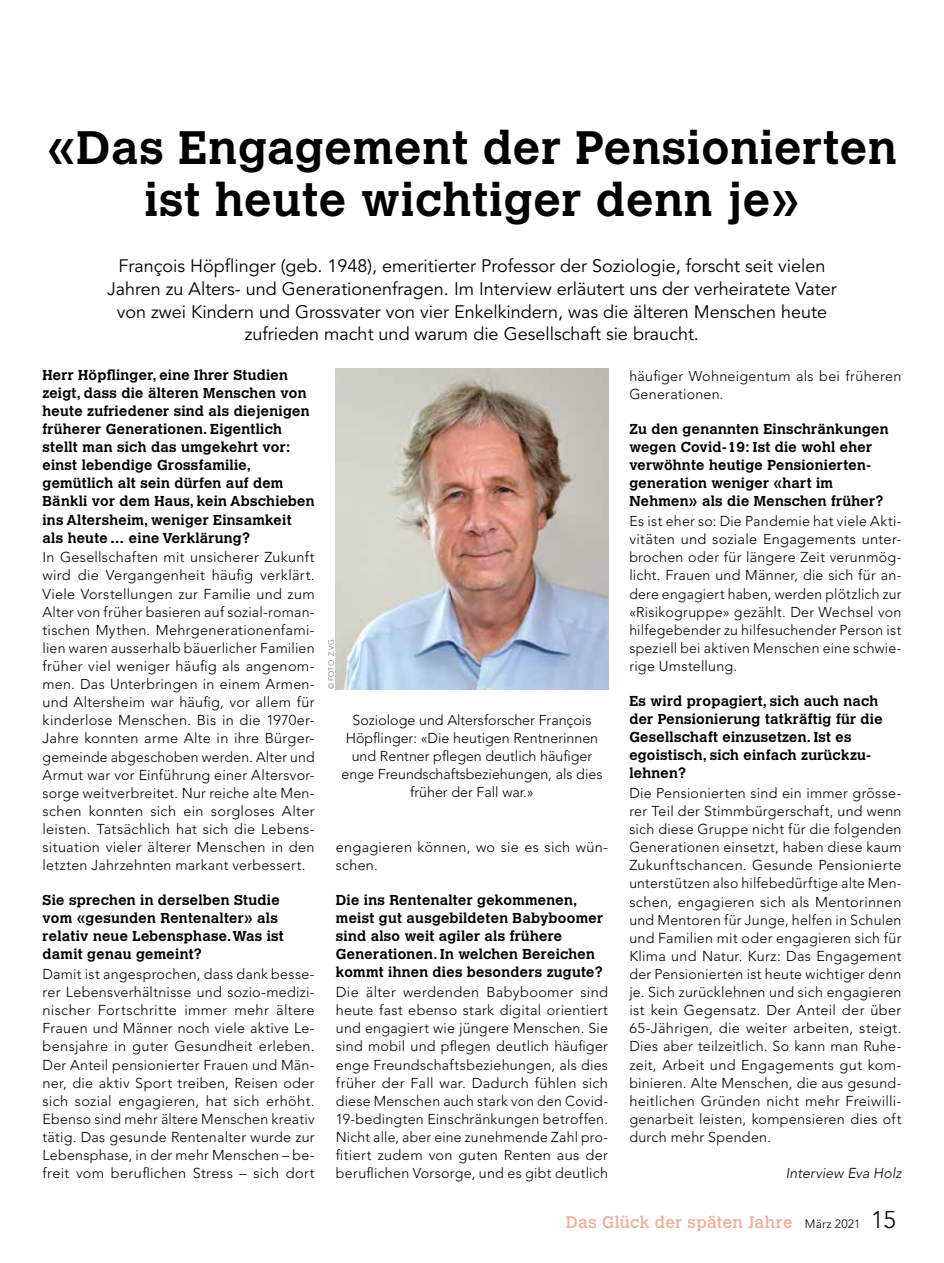
<style>
.page{position:relative;width:944px;height:1263px;background:#fff}
.page>*{position:absolute;margin:0;border:0;box-sizing:border-box;transform-origin:0 0}
.t1{font:700 46.5px/52.5px "Calvert MT Std";letter-spacing:.02em;color:#000;text-align:center}
.t2{font:18px/22.5px "Avenir LT Std";color:#000;text-align:center}
.t3{font:16.5px "Calvert MT Std";letter-spacing:.02em;color:#efaa97}
.t4{font:300 14.25px/18.1px "Avenir LT Std";letter-spacing:.015em;color:#000;text-align:justify}
.t5{font:700 14.25px/18.1px "Calvert MT Std";letter-spacing:.02em;color:#000}
.t6{font:italic 300 14.25px "Avenir LT Std";letter-spacing:.005em;color:#000}
.t7{font:300 7.5px "Avenir LT Std";color:#6f6c6b}
.s1{font-family:"Avenir LT Std";font-weight:300;font-size:12px;color:#000}
.s2{font-family:"Avenir LT Std";font-weight:300;font-size:24px;color:#000}
</style>
<div class="page">
<img style="left:336px;top:369px;width:272px;height:320px">
<h1 class="t1" style="left:47px;top:120px;width:851px">«Das Engagement der Pensionierten ist heute wichtiger denn je»</h1>
<p class="t2" style="left:107px;top:256px;width:731px">François Höpflinger (geb. 1948), emeritierter Professor der Soziologie, forscht seit vielen Jahren zu Alters- und Generationenfragen. Im Interview erläutert uns der verheiratete Vater von zwei Kindern und Grossvater von vier Enkelkindern, was die älteren Menschen heute zufrieden macht und warum die Gesellschaft sie braucht.</p>
<p class="t5" style="left:43px;top:365px;width:274px">Herr Höpflinger, eine Ihrer Studien zeigt, dass die älteren Menschen von heute zufriedener sind als diejenigen früherer Generationen. Eigentlich stellt man sich das umgekehrt vor: einst lebendige Grossfamilie, gemütlich alt sein dürfen auf dem Bänkli vor dem Haus, kein Abschieben ins Altersheim, weniger Einsamkeit als heute… eine Verklärung?</p>
<p class="t4" style="left:43px;top:548px;width:274px">In Gesellschaften mit unsicherer Zukunft wird die Vergangenheit häufig verklärt.<br>Viele Vorstellungen zur Familie und zum Alter von früher basieren auf sozial-roman&shy;tischen Mythen. Mehrgenerationenfami&shy;lien waren ausserhalb bäuerlicher Familien früher viel weniger häufig als angenom&shy;men. Das Unterbringen in einem Armen&shy;und Altersheim war häufig, vor allem für kinderlose Menschen. Bis in die 1970er-Jahre konnten arme Alte in ihre Bürger&shy;gemeinde abgeschoben werden. Alter und Armut war vor Einführung einer Altersvor&shy;sorge weitverbreitet. Nur reiche alte Men&shy;schen konnten sich ein sorgloses Alter leisten. Tatsächlich hat sich die Lebens&shy;situation vieler älterer Menschen in den letzten Jahrzehnten markant verbessert.</p>
<p class="t5" style="left:43px;top:891px;width:243px">Sie sprechen in derselben Studie vom «gesunden Rentenalter» als relativ neue Lebensphase. Was ist damit genau gemeint?</p>
<p class="t4" style="left:43px;top:965px;width:274px">Damit ist angesprochen, dass dank besse&shy;rer Lebensverhältnisse und sozio-medizi&shy;nischer Fortschritte immer mehr ältere Frauen und Männer noch viele aktive Le&shy;bensjahre in guter Gesundheit erleben.<br>Der Anteil pensionierter Frauen und Män&shy;ner, die aktiv Sport treiben, Reisen oder sich sozial engagieren, hat sich erhöht.<br>Ebenso sind mehr ältere Menschen kreativ tätig. Das gesunde Rentenalter wurde zur Lebensphase, in der mehr Menschen – be&shy;freit vom beruflichen Stress – sich dort</p>
<p class="t7" style="left:327px;top:689px;width:54px;rotate:-90deg">© FOTO: Z.V.G.</p>
<p class="t4" style="left:342px;top:711px;width:262px;text-align:center">Soziologe und Altersforscher François Höpflinger: «Die heutigen Rentnerinnen und Rentner pflegen deutlich häufiger enge Freundschaftsbeziehungen, als dies früher der Fall war.»</p>
<p class="t4" style="left:336px;top:838px;width:274px">engagieren können, wo sie es sich wün&shy;schen.</p>
<p class="t5" style="left:336px;top:891px;width:269px">Die ins Rentenalter gekommenen, meist gut ausgebildeten Babyboomer sind also weit agiler als frühere Generationen. In welchen Bereichen kommt ihnen dies besonders zugute?</p>
<p class="t4" style="left:336px;top:983px;width:274px">Die älter werdenden Babyboomer sind heute fast ebenso stark digital orientiert und engagiert wie jüngere Menschen. Sie sind mobil und pflegen deutlich häufiger enge Freundschaftsbeziehungen, als dies früher der Fall war. Dadurch fühlen sich diese Menschen auch stark von den Covid-19-bedingten Einschränkungen betroffen.<br>Nicht alle, aber eine zunehmende Zahl pro&shy;fitiert zudem von guten Renten aus der beruflichen Vorsorge, und es gibt deutlich</p>
<p class="t4" style="left:629px;top:367px;width:274px">häufiger Wohneigentum als bei früheren<br>Generationen.</p>
<p class="t5" style="left:629px;top:420px;width:261px">Zu den genannten Einschränkungen wegen Covid-19: Ist die wohl eher verwöhnte heutige Pensionierten&shy;generation weniger «hart im<br>Nehmen» als die Menschen früher?</p>
<p class="t4" style="left:629px;top:512px;width:274px">Es ist eher so: Die Pandemie hat viele Akti&shy;vitäten und soziale Engagements unter&shy;brochen oder für längere Zeit verunmög&shy;licht. Frauen und Männer, die sich für an&shy;dere engagiert haben, werden plötzlich zur «Risikogruppe» gezählt. Der Wechsel von hilfegebender zu hilfesuchender Person ist speziell bei aktiven Menschen eine schwie&shy;rige Umstellung.</p>
<p class="t5" style="left:629px;top:691px;width:255px">Es wird propagiert, sich auch nach der Pensionierung tatkräftig für die<br>Gesellschaft einzusetzen. Ist es egoistisch, sich einfach zurückzu&shy;lehnen?</p>
<p class="t4" style="left:629px;top:784px;width:274px">Die Pensionierten sind ein immer grösse&shy;rer Teil der Stimmbürgerschaft, und wenn sich diese Gruppe nicht für die folgenden Generationen einsetzt, haben diese kaum Zukunftschancen. Gesunde Pensionierte unterstützen also hilfebedürftige alte Men&shy;schen, engagieren sich als Mentorinnen und Mentoren für Junge, helfen in Schulen und Familien mit oder engagieren sich für Klima und Natur. Kurz: Das Engagement der Pensionierten ist heute wichtiger denn je. Sich zurücklehnen und sich engagieren ist kein Gegensatz. Der Anteil der über 65-Jährigen, die weiter arbeiten, steigt.<br>Dies aber teilzeitlich. So kann man Ruhe&shy;zeit, Arbeit und Engagements gut kom&shy;binieren. Alte Menschen, die aus gesund&shy;heitlichen Gründen nicht mehr Freiwilli&shy;genarbeit leisten, kompensieren dies oft durch mehr Spenden.</p>
<p class="t6" style="left:786px;top:1165px;width:117px">Interview Eva Holz</p>
<p class="t3" style="left:566px;top:1212px;width:332px">Das Glück der späten Jahre <span class="s1">März 2021</span> <span class="s2">15</span></p>
</div>
